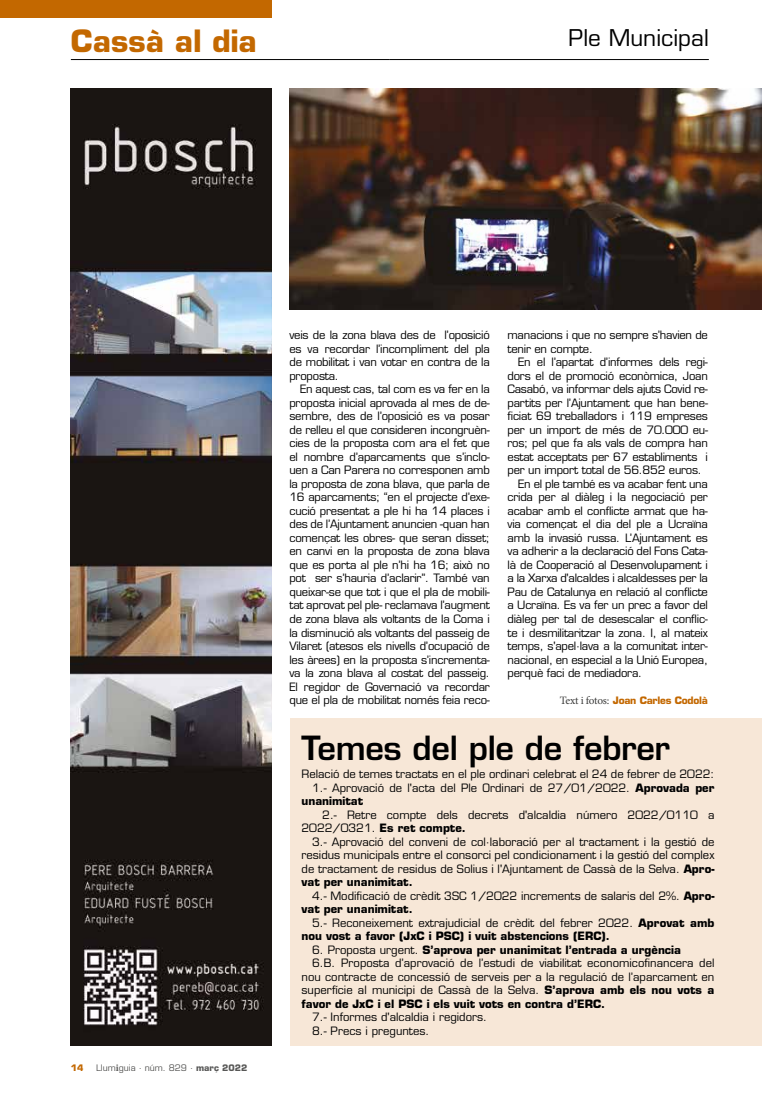
<style>
.page{position:relative;width:762px;height:1117px;background:#fff}
.page>*{position:absolute;margin:0;border:0;box-sizing:border-box;transform-origin:0 0}
.t1{font:600 32.5px "Eurostile LT Std";letter-spacing:-.01em;color:#000}
.t2{font:700 30px "Eurostile LT Std";color:#c36800}
.t3{font:22.5px "Eurostile LT Std";color:#000}
.t4{font:11.25px/13.5px "Eurostile LT Std";letter-spacing:-.02em;color:#000;text-align:justify}
.t5{font:11.25px/13.5px "Eurostile LT Std";color:#000}
.t6{font:700 11.25px/13.5px "Eurostile LT Std";color:#000}
.t7{font:700 10px "Eurostile LT Std";letter-spacing:-.02em;color:#c36800}
.t8{font:8.75px "Eurostile LT Std";color:#575756}
.t9{font:700 8.75px "Eurostile LT Std";color:#c36800}
.s1{font-family:"Minion Pro";font-weight:400;font-size:11.25px;color:#3c3c3b}
.s2{font-family:"Minion Pro";font-weight:700;font-size:10px}
.s3{font-weight:700}
.s4{font-weight:400}
</style>
<div class="page">
<div style="left:291px;top:717px;width:471px;height:328px;background:#f7e7d7"></div>
<hr style="left:71px;top:59px;width:319px;height:1px;background:#000">
<hr style="left:390px;top:59px;width:319px;height:1px;background:#000">
<div style="left:0;top:0;width:272px;height:18px;background:#c36800"></div>
<img style="left:289px;top:89px;width:473px;height:220px">
<img style="left:71px;top:88px;width:201px;height:957px">
<h2 class="t2" style="left:71px;top:22px;width:187px">Cassà al dia</h2>
<h3 class="t3" style="left:568px;top:24px;width:142px">Ple Municipal</h3>
<p class="t4" style="left:289px;top:328px;width:202px">veis de la zona blava des de l’oposició es va recordar l’incompliment del pla de mobilitat i van votar en contra de la proposta.</p>
<p class="t4" style="left:289px;top:382px;width:202px;text-indent:11px">En aquest cas, tal com es va fer en la proposta inicial aprovada al mes de de&shy;sembre, des de l’oposició es va posar de relleu el que consideren incongruèn&shy;cies de la proposta com ara el fet que el nombre d’aparcaments que s’inclo&shy;uen a Can Parera no corresponen amb la proposta de zona blava, que parla de 16 aparcaments; “en el projecte d’exe&shy;cució presentat a ple hi ha 14 places i des de l’Ajuntament anuncien -quan han començat les obres- que seran disset; en canvi en la proposta de zona blava que es porta al ple n’hi ha 16; això no pot ser s’hauria d’aclarir”. També van queixar-se que tot i que el pla de mobili&shy;tat aprovat pel ple- reclamava l’augment de zona blava als voltants de la Coma i la disminució als voltants del passeig de Vilaret (atesos els nivells d’ocupació de les àrees) en la proposta s’incrementa&shy;va la zona blava al costat del passeig.<br>El regidor de Governació va recordar que el pla de mobilitat només feia reco-</p>
<p class="t4" style="left:507px;top:328px;width:202px">manacions i que no sempre s’havien de tenir en compte.</p>
<p class="t4" style="left:518px;top:355px;width:191px">En el l’apartat d’informes dels regi-</p>
<p class="t4" style="left:507px;top:369px;width:202px">dors el de promoció econòmica, Joan</p>
<p class="t4" style="left:507px;top:382px;width:202px">Casabó, va informar dels ajuts Covid re-</p>
<p class="t4" style="left:507px;top:396px;width:202px">partits per l’Ajuntament que han bene-</p>
<p class="t4" style="left:507px;top:409px;width:202px">ficiat 69 treballadors i 119 empreses</p>
<p class="t4" style="left:507px;top:423px;width:202px">per un import de més de 70.000 eu-</p>
<p class="t4" style="left:507px;top:436px;width:202px">ros; pel que fa als vals de compra han</p>
<p class="t4" style="left:507px;top:450px;width:202px">estat acceptats per 67 establiments i</p>
<p class="t4" style="left:507px;top:463px;width:196px">per un import total de 56.852 euros.</p>
<p class="t4" style="left:518px;top:477px;width:191px">En el ple també es va acabar fent una</p>
<p class="t4" style="left:507px;top:490px;width:202px">crida per al diàleg i la negociació per</p>
<p class="t4" style="left:507px;top:504px;width:202px">acabar amb el conflicte armat que ha-</p>
<p class="t4" style="left:507px;top:517px;width:202px">via començat el dia del ple a Ucraïna</p>
<p class="t4" style="left:507px;top:531px;width:202px">amb la invasió russa. L’Ajuntament es</p>
<p class="t4" style="left:507px;top:544px;width:202px">va adherir a la declaració del Fons Cata-</p>
<p class="t4" style="left:507px;top:558px;width:202px">là de Cooperació al Desenvolupament i</p>
<p class="t4" style="left:507px;top:571px;width:202px">a la Xarxa d'alcaldes i alcaldesses per la</p>
<p class="t4" style="left:507px;top:585px;width:202px">Pau de Catalunya en relació al conflicte</p>
<p class="t4" style="left:507px;top:598px;width:202px">a Ucraïna. Es va fer un prec a favor del</p>
<p class="t4" style="left:507px;top:612px;width:202px">diàleg per tal de desescalar el conflic-</p>
<p class="t4" style="left:507px;top:625px;width:202px">te i desmilitaritzar la zona. I, al mateix</p>
<p class="t4" style="left:507px;top:639px;width:202px">temps, s'apel·lava a la comunitat inter-</p>
<p class="t4" style="left:507px;top:652px;width:202px">nacional, en especial a la Unió Europea,</p>
<p class="t4" style="left:507px;top:666px;width:136px">perquè faci de mediadora.</p>
<p class="t7" style="left:560px;top:694px;width:149px"><span class="s1">Text i fotos:</span> Joan Carles Codolà</p>
<h1 class="t1" style="left:301px;top:727px;width:370px">Temes del ple de febrer</h1>
<p class="t9" style="left:71px;top:1062px;width:14px">14</p>
<p class="t8" style="left:96px;top:1062px;width:153px">Llum<span class="s2">i</span>guia · núm. 829 · <span class="s3">març 2022</span></p>
<p class="t5" style="left:301px;top:767px;width:414px">Relació de temes tractats en el ple ordinari celebrat el 24 de febrer de 2022:</p>
<p class="t5" style="left:312px;top:780px;width:404px">1.- Aprovació de l'acta del Ple Ordinari de 27/01/2022. <span class="s3">Aprovada per</span></p>
<p class="t6" style="left:301px;top:794px;width:63px">unanimitat</p>
<p class="t5" style="left:301px;top:807px;width:414px;text-indent:21px">2.- Retre compte dels decrets d'alcaldia número 2022/0110 a<br>2022/0321. <span class="s3">Es ret compte.</span></p>
<p class="t4" style="left:301px;top:834px;width:414px;text-indent:11px">3.- Aprovació del conveni de col·laboració per al tractament i la gestió de residus municipals entre el consorci pel condicionament i la gestió del complex de tractament de residus de Solius i l'Ajuntament de Cassà de la Selva. <span class="s3">Apro&shy;vat per unanimitat.</span></p>
<p class="t5" style="left:301px;top:888px;width:414px;text-indent:11px">4.- Modificació de crèdit 3SC 1/2022 increments de salaris del 2%. <span class="s3">Apro&shy;vat per unanimitat.</span></p>
<p class="t6" style="left:301px;top:915px;width:414px;text-indent:11px"><span class="s4">5.- Reconeixement extrajudicial de crèdit del febrer 2022.</span> Aprovat amb nou vost a favor (JxC i PSC) i vuit abstencions (ERC).</p>
<p class="t6" style="left:312px;top:942px;width:370px"><span class="s4">6. Proposta urgent.</span> S’aprova per unanimitat l’entrada a urgència</p>
<p class="t5" style="left:312px;top:956px;width:404px">6.B. Proposta d’aprovació de l’estudi de viabilitat economicofinancera del</p>
<p class="t5" style="left:301px;top:969px;width:414px">nou contracte de concessió de serveis per a la regulació de l’aparcament en</p>
<p class="t5" style="left:301px;top:983px;width:414px">superfície al municipi de Cassà de la Selva. <span class="s3">S’aprova amb els nou vots a</span></p>
<p class="t6" style="left:301px;top:996px;width:305px">favor de JxC i el PSC i els vuit vots en contra d’ERC.</p>
<p class="t5" style="left:312px;top:1010px;width:176px">7.- Informes d'alcaldia i regidors.<br>8.- Precs i preguntes.</p>
</div>
